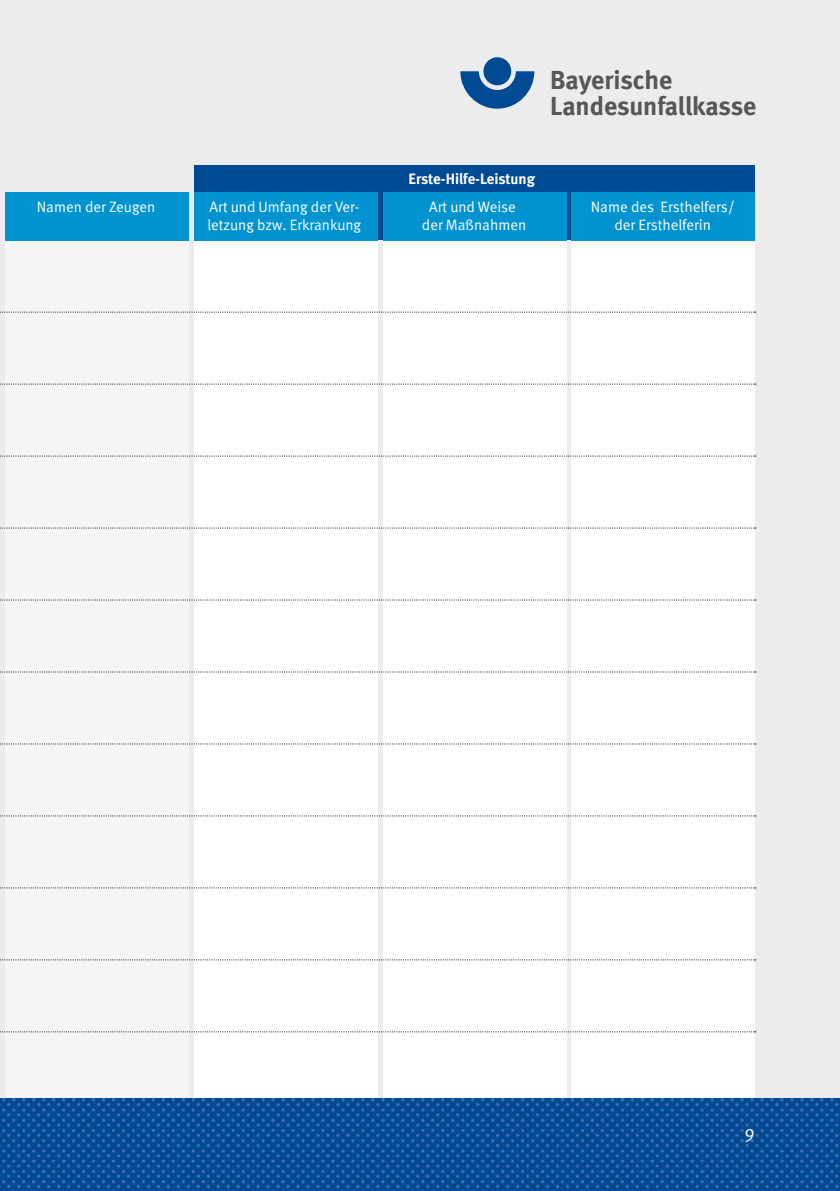
<style>
.page{position:relative;width:840px;height:1191px;background:#fff}
.page>*{position:absolute;margin:0;border:0;box-sizing:border-box;transform-origin:0 0}
.t1{font:700 26px "DGUV Meta";letter-spacing:-.005em;color:#565757}
.t2{font:18px "DGUV Meta";color:#fff}
.t3{font:15px "DGUV Meta";color:#fff}
.Grundschrift{font:700 15px "DGUV Meta";letter-spacing:-.005em;color:#fff}
</style>
<div class="page">
<div style="left:0;top:0;width:839px;height:1110px;background:#ececed"></div>
<div style="left:6px;top:192px;width:183px;height:999px;background:#f5f5f5"></div>
<div style="left:194px;top:192px;width:183px;height:999px;background:#fff"></div>
<div style="left:383px;top:192px;width:183px;height:999px;background:#fff"></div>
<div style="left:571px;top:192px;width:183px;height:999px;background:#fff"></div>
<div style="left:194px;top:165px;width:560px;height:75px;background:#004a93"></div>
<div style="left:6px;top:192px;width:183px;height:48px;background:#0093d0"></div>
<div style="left:194px;top:192px;width:183px;height:48px;background:#0093d0"></div>
<div style="left:383px;top:192px;width:183px;height:48px;background:#0093d0"></div>
<div style="left:571px;top:192px;width:183px;height:48px;background:#0093d0"></div>
<img style="left:0;top:1098px;width:839px;height:93px">
<svg style="left:0;top:312px;width:755px;height:1px"></svg>
<svg style="left:0;top:383px;width:755px;height:1px"></svg>
<svg style="left:0;top:455px;width:755px;height:1px"></svg>
<svg style="left:0;top:527px;width:755px;height:1px"></svg>
<svg style="left:0;top:599px;width:755px;height:1px"></svg>
<svg style="left:0;top:671px;width:755px;height:1px"></svg>
<svg style="left:0;top:743px;width:755px;height:1px"></svg>
<svg style="left:0;top:815px;width:755px;height:1px"></svg>
<svg style="left:0;top:887px;width:755px;height:1px"></svg>
<svg style="left:0;top:959px;width:755px;height:1px"></svg>
<svg style="left:0;top:1031px;width:755px;height:1px"></svg>
<svg style="left:460px;top:71px;width:74px;height:38px"></svg>
<div style="left:483px;top:57px;width:28px;height:28px;background:#004a93;border-radius:50%"></div>
<p class="t1" style="left:550px;top:65px;width:124px">Bayerische</p>
<p class="t1" style="left:550px;top:90px;width:208px">Landesunfallkasse</p>
<p class="Grundschrift" style="left:408px;top:169px;width:128px">Erste-Hilfe-Leistung</p>
<p class="t3" style="left:37px;top:198px;width:120px">Namen der Zeugen</p>
<p class="t3" style="left:209px;top:198px;width:151px">Art und Umfang der Ver-</p>
<p class="t3" style="left:429px;top:198px;width:88px">Art und Weise</p>
<p class="t3" style="left:590px;top:198px;width:145px">Name des Ersthelfers/</p>
<p class="t3" style="left:207px;top:216px;width:155px">letzung bzw. Erkrankung</p>
<p class="t3" style="left:421px;top:216px;width:106px">der Maßnahmen</p>
<p class="t3" style="left:614px;top:216px;width:98px">der Ersthelferin</p>
<p class="t2" style="left:744px;top:1124px;width:12px">9</p>
</div>
